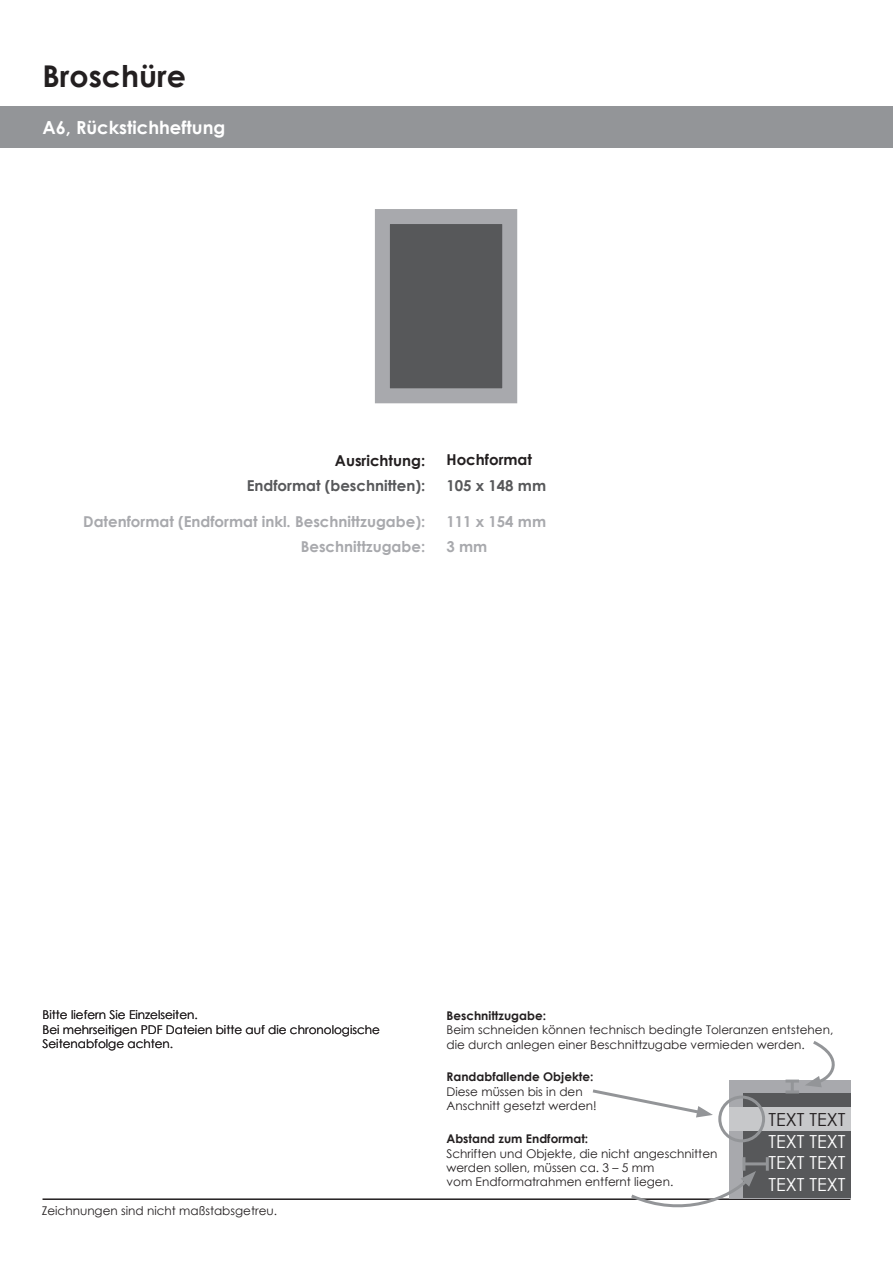
<style>
.page{position:relative;width:893px;height:1263px;background:#fff}
.page>*{position:absolute;margin:0;border:0;box-sizing:border-box;transform-origin:0 0}
.t1{font:700 30px "Century Gothic";color:#231f20}
.t2{font:18px/21.6px "Century Gothic";color:#fff;text-align:justify}
.t3{font:700 18px "Century Gothic";color:#fff}
.t4{font:18px "Century Gothic";color:#231f20}
.t5{font:700 15px/25.3px "Century Gothic";color:#a8a9ad;text-align:right}
.t6{font:700 15px "Century Gothic";color:#57585a}
.t7{font:700 15px "Century Gothic";color:#231f20}
.t8{font:12px/14.4px "Century Gothic";color:#231f20}
.t9{font:700 12px "Century Gothic";color:#231f20}
</style>
<div class="page">
<div style="left:375px;top:209px;width:142px;height:194px;background:#57585a;border:15px solid #a8a9ad"></div>
<hr style="left:43px;top:1198px;width:807px;height:2px;background:#231f20">
<div style="left:729px;top:1079px;width:121px;height:119px;background:#a8a9ad"></div>
<div style="left:743px;top:1093px;width:107px;height:105px;background:#57585a"></div>
<div style="left:729px;top:1107px;width:121px;height:23px;background:#c7c8ca"></div>
<svg style="left:628px;top:1171px;width:128px;height:37px"></svg>
<hr style="left:744px;top:1162px;width:23px;height:3px;background:#939598">
<hr style="left:742px;top:1157px;width:3px;height:14px;background:#939598">
<hr style="left:766px;top:1157px;width:3px;height:14px;background:#939598">
<svg style="left:791px;top:1082px;width:3px;height:8px"></svg>
<hr style="left:785px;top:1079px;width:14px;height:3px;background:#939598">
<hr style="left:785px;top:1090px;width:14px;height:3px;background:#939598">
<div style="left:718px;top:1095px;width:47px;height:47px;border:3px solid #939598;border-radius:50%"></div>
<svg style="left:592px;top:1089px;width:121px;height:28px"></svg>
<svg style="left:805px;top:1041px;width:39px;height:46px"></svg>
<div style="left:0;top:106px;width:893px;height:42px;background:#939598"></div>
<h1 class="t1" style="left:43px;top:53px;width:145px">Broschüre</h1>
<h2 class="t3" style="left:43px;top:114px;width:184px">A6, Rückstichheftung</h2>
<p class="t7" style="left:335px;top:449px;width:92px">Ausrichtung:</p>
<p class="t7" style="left:446px;top:449px;width:87px">Hochformat</p>
<p class="t6" style="left:247px;top:474px;width:180px">Endformat (beschnitten):</p>
<p class="t6" style="left:446px;top:474px;width:101px">105 x 148 mm</p>
<p class="t5" style="left:83px;top:508px;width:343px">Datenformat (Endformat inkl. Beschnittzugabe):<br>Beschnittzugabe:</p>
<p class="t5" style="left:446px;top:508px;width:101px">111 x 154 mm</p>
<p class="t5" style="left:446px;top:534px;width:42px">3 mm</p>
<p class="t8" style="left:43px;top:1007px;width:339px">Bitte liefern Sie Einzelseiten.<br>Bei mehrseitigen PDF Dateien bitte auf die chronologische<br>Seitenabfolge achten.</p>
<p class="t8" style="left:42px;top:1203px;width:237px">Zeichnungen sind nicht maßstabsgetreu.</p>
<p class="t9" style="left:446px;top:1006px;width:101px">Beschnittzugabe:</p>
<p class="t8" style="left:446px;top:1022px;width:388px">Beim schneiden können technisch bedingte Toleranzen entstehen, die durch anlegen einer Beschnittzugabe vermieden werden.</p>
<p class="t9" style="left:446px;top:1068px;width:149px">Randabfallende Objekte:</p>
<p class="t8" style="left:446px;top:1084px;width:152px">Diese müssen bis in den<br>Anschnitt gesetzt werden!</p>
<p class="t9" style="left:446px;top:1130px;width:143px">Abstand zum Endformat:</p>
<p class="t8" style="left:446px;top:1146px;width:272px">Schriften und Objekte, die nicht angeschnitten werden sollen, müssen ca. 3 – 5 mm<br>vom Endformatrahmen entfernt liegen.</p>
<h2 class="t4" style="left:769px;top:1107px;width:78px">TEXT TEXT</h2>
<h2 class="t2" style="left:769px;top:1130px;width:78px">TEXT TEXT TEXT TEXT TEXT TEXT</h2>
</div>
